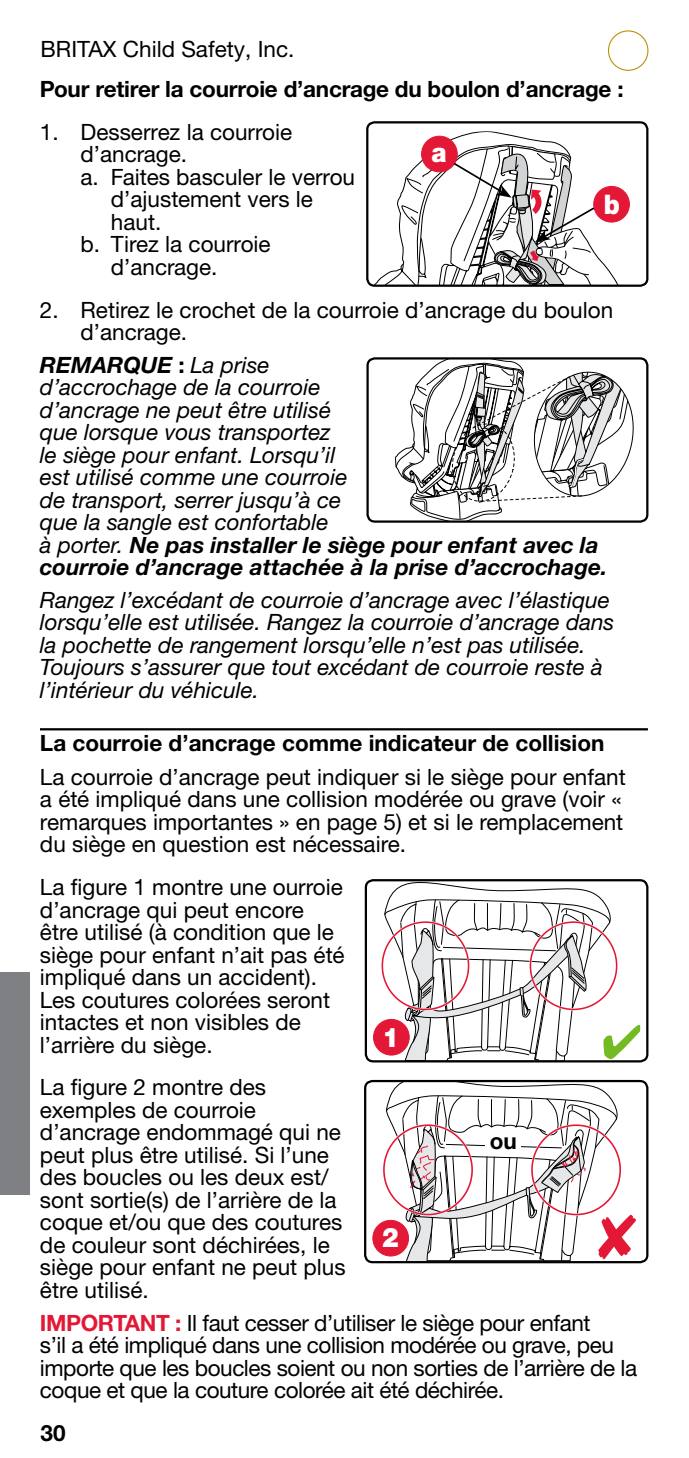
<style>
.page{position:relative;width:689px;height:1458px;background:#fff}
.page>*{position:absolute;margin:0;border:0;box-sizing:border-box;transform-origin:0 0}
.t1{font:900 27px "Helvetica Neue LTW1 G";color:#fff;scale:.92 1}
.t2{font:22.5px/22.5px "Helvetica Neue LTW1 G";color:#000}
.t3{font:italic 22.5px/22.5px "Helvetica Neue LTW1 G";color:#000}
.t4{font:22.5px/22.5px "Helvetica Neue LTW1 G";letter-spacing:-.02em;color:#000}
.t5{font:700 22.5px "Helvetica Neue LTW1 G";letter-spacing:-.01em;color:#000}
.s1{font-weight:700}
.s2{font-weight:700;font-style:normal}
.s3{font-weight:700;color:#e31837}
</style>
<div class="page">
<div style="left:608px;top:30px;width:40px;height:41px;border:1px solid #bc9109;border-radius:50%"></div>
<div style="left:0;top:972px;width:30px;height:223px;background:#7e8083"></div>
<hr style="left:40px;top:728px;width:607px;height:2px;background:#000">
<svg style="left:395px;top:360px;width:239px;height:160px"></svg>
<div style="left:366px;top:357px;width:282px;height:166px;border:2px solid #000;border-radius:7px"></div>
<div style="left:366px;top:121px;width:282px;height:166px;border:2px solid #000;border-radius:7px"></div>
<svg style="left:374px;top:131px;width:273px;height:156px"></svg>
<svg style="left:388px;top:882px;width:214px;height:17px"></svg>
<svg style="left:384px;top:899px;width:256px;height:160px"></svg>
<div style="left:529px;top:921px;width:88px;height:89px;border:2px solid #e31837;border-radius:50%"></div>
<div style="left:381px;top:921px;width:88px;height:89px;border:2px solid #e31837;border-radius:50%"></div>
<div style="left:364px;top:879px;width:284px;height:183px;border:2px solid #000;border-radius:7px"></div>
<div style="left:373px;top:1019px;width:36px;height:36px;background:#e31837;border-radius:50%"></div>
<div style="left:373px;top:1019px;width:36px;height:36px;border:1px solid #e31837;border-radius:50%"></div>
<svg style="left:385px;top:1083px;width:224px;height:173px"></svg>
<svg style="left:386px;top:1095px;width:250px;height:165px"></svg>
<div style="left:531px;top:1124px;width:90px;height:91px;border:2px solid #e31837;border-radius:50%"></div>
<div style="left:383px;top:1124px;width:90px;height:91px;border:2px solid #e31837;border-radius:50%"></div>
<div style="left:364px;top:1080px;width:284px;height:183px;border:2px solid #000;border-radius:7px"></div>
<div style="left:373px;top:1220px;width:35px;height:36px;background:#e31837;border-radius:50%"></div>
<div style="left:372px;top:1220px;width:37px;height:36px;border:1px solid #e31837;border-radius:50%"></div>
<div style="left:485px;top:1133px;width:36px;height:19px;background:#fff"></div>
<p class="t2" style="left:40px;top:37px;width:255px">BRITAX Child Safety, Inc.</p>
<p class="t5" style="left:40px;top:75px;width:585px">Pour retirer la courroie d’ancrage du boulon d’ancrage :</p>
<p class="t2" style="left:40px;top:120px;width:253px">1. Desserrez la courroie</p>
<p class="t2" style="left:80px;top:143px;width:108px">d’ancrage.</p>
<p class="t2" style="left:80px;top:165px;width:276px">a. Faites basculer le verrou</p>
<p class="t2" style="left:111px;top:188px;width:203px">d’ajustement vers le</p>
<p class="t2" style="left:111px;top:210px;width:52px">haut.</p>
<p class="t2" style="left:80px;top:233px;width:192px">b. Tirez la courroie</p>
<p class="t2" style="left:111px;top:255px;width:108px">d’ancrage.</p>
<p class="t2" style="left:80px;top:298px;width:534px;text-indent:-40px">2. Retirez le crochet de la courroie d’ancrage du boulon d’ancrage.</p>
<p class="t3" style="left:40px;top:353px;width:569px"><span class="s1">REMARQUE</span> <span class="s2">:</span> La prise<br>d’accrochage de la courroie<br>d’ancrage ne peut être utilisé<br>que lorsque vous transportez<br>le siège pour enfant. Lorsqu’il<br>est utilisé comme une courroie<br>de transport, serrer jusqu’à ce<br>que la sangle est confortable<br>à porter. <span class="s1">Ne pas installer le siège pour enfant avec la courroie d’ancrage attachée à la prise d’accrochage.</span></p>
<p class="t3" style="left:40px;top:588px;width:576px">Rangez l’excédant de courroie d’ancrage avec l’élastique lorsqu’elle est utilisée. Rangez la courroie d’ancrage dans la pochette de rangement lorsqu’elle n’est pas utilisée.<br>Toujours s’assurer que tout excédant de courroie reste à l’intérieur du véhicule.</p>
<p class="t5" style="left:40px;top:729px;width:566px">La courroie d’ancrage comme indicateur de collision</p>
<p class="t2" style="left:40px;top:766px;width:587px">La courroie d’ancrage peut indiquer si le siège pour enfant a été impliqué dans une collision modérée ou grave (voir « remarques importantes » en page 5) et si le remplacement du siège en question est nécessaire.</p>
<p class="t2" style="left:40px;top:876px;width:306px">La figure 1 montre une ourroie d’ancrage qui peut encore être utilisé (à condition que le siège pour enfant n’ait pas été impliqué dans un accident).<br>Les coutures colorées seront intactes et non visibles de l’arrière du siège.</p>
<p class="t2" style="left:40px;top:1076px;width:307px">La figure 2 montre des exemples de courroie d’ancrage endommagé qui ne peut plus être utilisé. Si l’une des boucles ou les deux est/ sont sortie(s) de l’arrière de la coque et/ou que des coutures de couleur sont déchirées, le siège pour enfant ne peut plus être utilisé.</p>
<p class="t4" style="left:40px;top:1311px;width:598px"><span class="s3">IMPORTANT :</span> Il faut cesser d’utiliser le siège pour enfant<br>s’il a été impliqué dans une collision modérée ou grave, peu importe que les boucles soient ou non sorties de l’arrière de la coque et que la couture colorée ait été déchirée.</p>
<p class="t1" style="left:431px;top:136px;width:18px">a</p>
<p class="t1" style="left:603px;top:188px;width:19px">b</p>
<p class="t1" style="left:382px;top:1021px;width:20px">1</p>
<p class="t5" style="left:489px;top:1128px;width:29px">ou</p>
<p class="t1" style="left:382px;top:1221px;width:20px">2</p>
<p class="t5" style="left:40px;top:1419px;width:27px">30</p>
</div>
